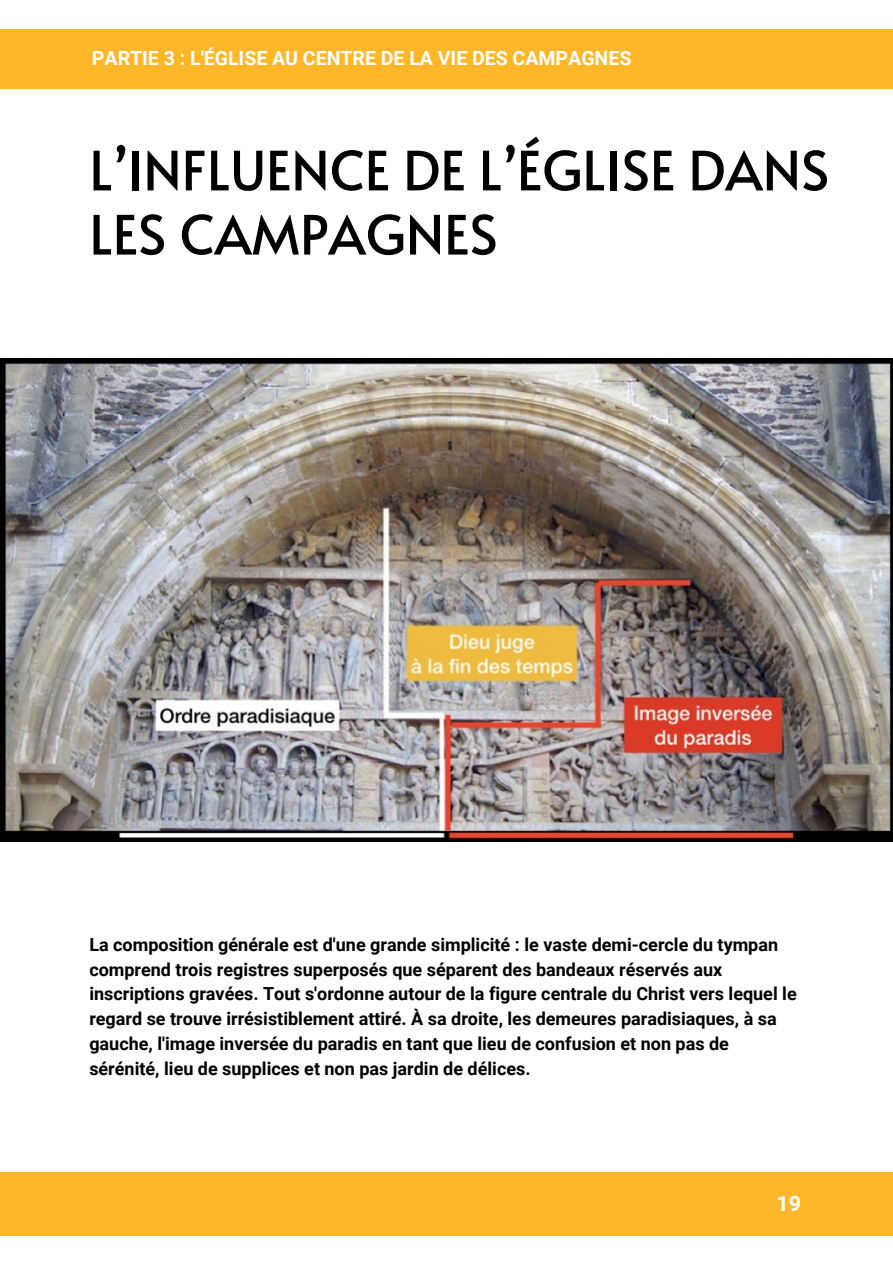
<style>
.page{position:relative;width:893px;height:1264px;background:#fff}
.page>*{position:absolute;margin:0;border:0;box-sizing:border-box;transform-origin:0 0}
.t1{font:54px/64.2px "Alata";color:#000001}
.t2{font:700 21.3px "Roboto";color:#fff}
.t3{font:700 19.5px "Roboto";color:#fff}
.t4{font:700 18px/24.8px "Roboto";color:#000}
</style>
<div class="page">
<div style="left:0;top:1172px;width:892px;height:63px;background:#ffb72a"></div>
<div style="left:0;top:30px;width:892px;height:59px;background:#ffb72a"></div>
<img style="left:0;top:358px;width:892px;height:483px">
<p class="t3" style="left:92px;top:46px;width:541px">PARTIE 3 : L'ÉGLISE AU CENTRE DE LA VIE DES CAMPAGNES</p>
<h1 class="t1" style="left:89px;top:136px;width:741px">L’INFLUENCE DE L’ÉGLISE DANS<br>LES CAMPAGNES</h1>
<p class="t4" style="left:89px;top:932px;width:709px">La composition générale est d'une grande simplicité : le vaste demi-cercle du tympan comprend trois registres superposés que séparent des bandeaux réservés aux inscriptions gravées. Tout s'ordonne autour de la figure centrale du Christ vers lequel le regard se trouve irrésistiblement attiré. À sa droite, les demeures paradisiaques, à sa gauche, l'image inversée du paradis en tant que lieu de confusion et non pas de sérénité, lieu de supplices et non pas jardin de délices.</p>
<p class="t2" style="left:776px;top:1190px;width:26px">19</p>
</div>
